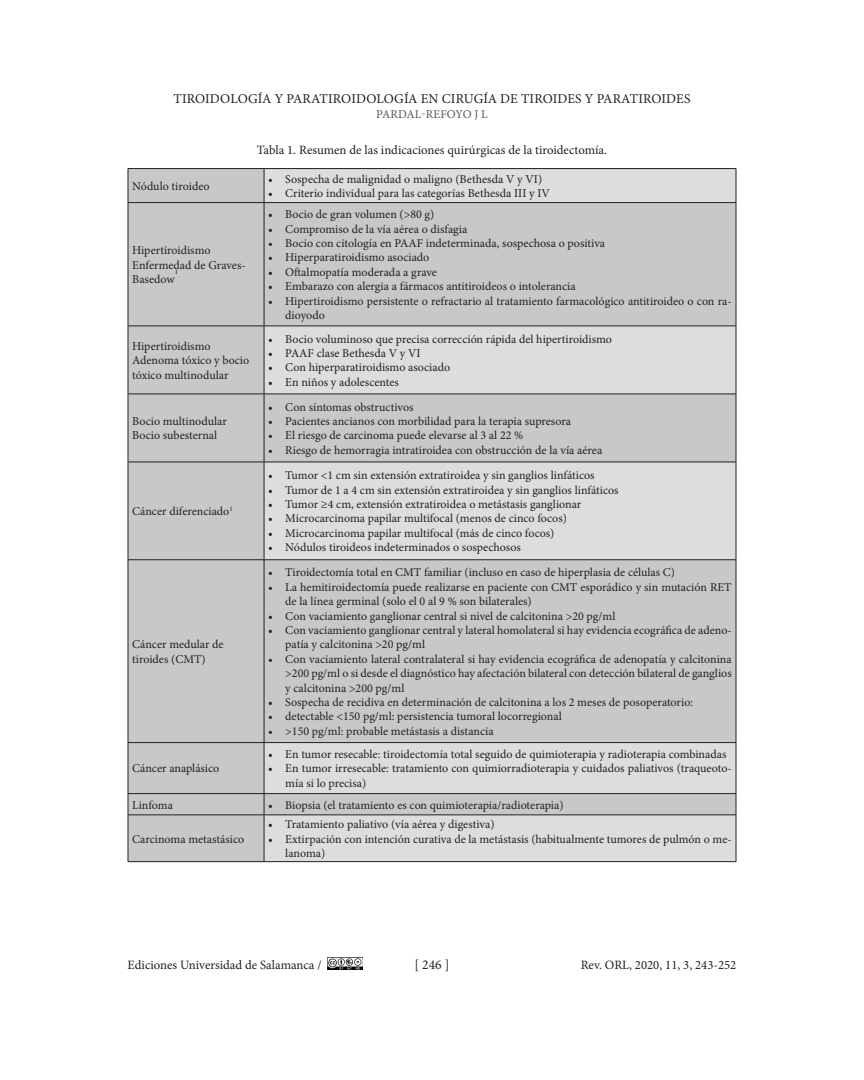
<style>
.page{position:relative;width:864px;height:1080px;background:#fff}
.page>*{position:absolute;margin:0;border:0;box-sizing:border-box;transform-origin:0 0}
.t1{font:13.5px "Minion Pro";letter-spacing:.01em;color:#231f20}
.t2{font:12.75px "Minion Pro";color:#231f20}
.t3{font:12px/14.4px "Minion Pro";color:#231f20}
.t4{font:12px "Minion Pro";letter-spacing:.01em;color:#57585a}
.t5{font:6.9px "Minion Pro";color:#231f20}
</style>
<div class="page">
<img style="left:328px;top:957px;width:34px;height:12px">
<div style="left:129px;top:169px;width:135px;height:692px;background:#c7c8ca"></div>
<svg style="left:265px;top:169px;width:471px;height:692px;background:#cfd0d2"></svg>
<hr style="left:128px;top:202px;width:136px;height:1px;background:#231f20">
<hr style="left:128px;top:326px;width:136px;height:1px;background:#231f20">
<hr style="left:128px;top:394px;width:136px;height:1px;background:#231f20">
<hr style="left:128px;top:462px;width:136px;height:1px;background:#231f20">
<hr style="left:128px;top:559px;width:136px;height:1px;background:#231f20">
<hr style="left:128px;top:742px;width:136px;height:1px;background:#231f20">
<hr style="left:128px;top:793px;width:136px;height:1px;background:#231f20">
<hr style="left:128px;top:815px;width:136px;height:1px;background:#231f20">
<hr style="left:736px;top:326px;width:1px;height:68px;background:#231f20">
<hr style="left:736px;top:462px;width:1px;height:98px;background:#231f20">
<hr style="left:736px;top:743px;width:1px;height:50px;background:#231f20">
<hr style="left:736px;top:815px;width:1px;height:46px;background:#231f20">
<hr style="left:264px;top:861px;width:472px;height:1px;background:#231f20">
<hr style="left:264px;top:168px;width:472px;height:1px;background:#231f20">
<hr style="left:736px;top:169px;width:1px;height:33px;background:#231f20">
<hr style="left:264px;top:202px;width:472px;height:1px;background:#231f20">
<hr style="left:736px;top:203px;width:1px;height:123px;background:#231f20">
<hr style="left:264px;top:326px;width:472px;height:1px;background:#231f20">
<hr style="left:264px;top:394px;width:472px;height:1px;background:#231f20">
<hr style="left:736px;top:394px;width:1px;height:68px;background:#231f20">
<hr style="left:264px;top:462px;width:472px;height:1px;background:#231f20">
<hr style="left:264px;top:559px;width:472px;height:1px;background:#231f20">
<hr style="left:736px;top:560px;width:1px;height:182px;background:#231f20">
<hr style="left:264px;top:742px;width:472px;height:1px;background:#231f20">
<hr style="left:264px;top:793px;width:472px;height:1px;background:#231f20">
<svg style="left:736px;top:794px;width:1px;height:21px"></svg>
<hr style="left:264px;top:815px;width:472px;height:1px;background:#231f20">
<hr style="left:128px;top:168px;width:136px;height:1px;background:#231f20">
<hr style="left:128px;top:169px;width:1px;height:33px;background:#231f20">
<hr style="left:264px;top:169px;width:1px;height:33px;background:#231f20">
<hr style="left:128px;top:203px;width:1px;height:123px;background:#231f20">
<hr style="left:264px;top:203px;width:1px;height:123px;background:#231f20">
<hr style="left:128px;top:326px;width:1px;height:68px;background:#231f20">
<hr style="left:264px;top:326px;width:1px;height:68px;background:#231f20">
<hr style="left:128px;top:394px;width:1px;height:68px;background:#231f20">
<hr style="left:264px;top:394px;width:1px;height:68px;background:#231f20">
<hr style="left:128px;top:462px;width:1px;height:98px;background:#231f20">
<hr style="left:264px;top:462px;width:1px;height:98px;background:#231f20">
<hr style="left:128px;top:560px;width:1px;height:182px;background:#231f20">
<hr style="left:264px;top:560px;width:1px;height:182px;background:#231f20">
<hr style="left:128px;top:743px;width:1px;height:50px;background:#231f20">
<hr style="left:264px;top:743px;width:1px;height:50px;background:#231f20">
<svg style="left:128px;top:794px;width:1px;height:21px"></svg>
<svg style="left:264px;top:794px;width:1px;height:21px"></svg>
<hr style="left:128px;top:815px;width:1px;height:46px;background:#231f20">
<hr style="left:264px;top:815px;width:1px;height:46px;background:#231f20">
<hr style="left:128px;top:861px;width:136px;height:1px;background:#231f20">
<p class="t1" style="left:174px;top:89px;width:518px">TIROIDOLOGÍA Y PARATIROIDOLOGÍA EN CIRUGÍA DE TIROIDES Y PARATIROIDES</p>
<p class="t4" style="left:376px;top:106px;width:113px">PARDAL-REFOYO J L</p>
<p class="t2" style="left:257px;top:141px;width:352px">Tabla 1. Resumen de las indicaciones quirúrgicas de la tiroidectomía.</p>
<p class="t3" style="left:132px;top:179px;width:79px">Nódulo tiroideo</p>
<p class="t3" style="left:268px;top:172px;width:275px">• Sospecha de malignidad o maligno (Bethesda V y VI)</p>
<p class="t3" style="left:268px;top:186px;width:283px">• Criterio individual para las categorías Bethesda III y IV</p>
<p class="t3" style="left:132px;top:243px;width:115px">Hipertiroidismo<br>Enfermedad de Graves-<br>Basedow</p>
<p class="t5" style="left:175px;top:268px;width:5px">1</p>
<p class="t3" style="left:132px;top:339px;width:119px">Hipertiroidismo<br>Adenoma tóxico y bocio tóxico multinodular</p>
<p class="t3" style="left:132px;top:414px;width:96px">Bocio multinodular<br>Bocio subesternal</p>
<p class="t3" style="left:132px;top:504px;width:102px">Cáncer diferenciado<sup>1</sup></p>
<p class="t3" style="left:132px;top:637px;width:93px">Cáncer medular de tiroides (CMT)</p>
<p class="t3" style="left:132px;top:761px;width:89px">Cáncer anaplásico</p>
<p class="t3" style="left:268px;top:207px;width:168px">• Bocio de gran volumen (&gt;80 g)</p>
<p class="t3" style="left:268px;top:222px;width:201px">• Compromiso de la vía aérea o disfagia</p>
<p class="t3" style="left:268px;top:236px;width:338px">• Bocio con citología en PAAF indeterminada, sospechosa o positiva</p>
<p class="t3" style="left:268px;top:250px;width:163px">• Hiperparatiroidismo asociado</p>
<p class="t3" style="left:268px;top:265px;width:170px">• Oftalmopatía moderada a grave</p>
<p class="t3" style="left:268px;top:279px;width:309px">• Embarazo con alergia a fármacos antitiroideos o intolerancia</p>
<p class="t3" style="left:285px;top:294px;width:448px;text-indent:-17px">• Hipertiroidismo persistente o refractario al tratamiento farmacológico antitiroideo o con ra&shy;dioyodo</p>
<p class="t3" style="left:268px;top:332px;width:345px">• Bocio voluminoso que precisa corrección rápida del hipertiroidismo</p>
<p class="t3" style="left:268px;top:346px;width:154px">• PAAF clase Bethesda V y VI</p>
<p class="t3" style="left:268px;top:360px;width:183px">• Con hiperparatiroidismo asociado</p>
<p class="t3" style="left:268px;top:375px;width:132px">• En niños y adolescentes</p>
<p class="t3" style="left:268px;top:400px;width:147px">• Con síntomas obstructivos</p>
<p class="t3" style="left:268px;top:414px;width:304px">• Pacientes ancianos con morbilidad para la terapia supresora</p>
<p class="t3" style="left:268px;top:429px;width:257px">• El riesgo de carcinoma puede elevarse al 3 al 22 %</p>
<p class="t3" style="left:268px;top:443px;width:336px">• Riesgo de hemorragia intratiroidea con obstrucción de la vía aérea</p>
<p class="t3" style="left:268px;top:468px;width:328px">• Tumor &lt;1 cm sin extensión extratiroidea y sin ganglios linfáticos</p>
<p class="t3" style="left:268px;top:483px;width:352px">• Tumor de 1 a 4 cm sin extensión extratiroidea y sin ganglios linfáticos</p>
<p class="t3" style="left:268px;top:497px;width:315px">• Tumor ≥4 cm, extensión extratiroidea o metástasis ganglionar</p>
<p class="t3" style="left:268px;top:511px;width:300px">• Microcarcinoma papilar multifocal (menos de cinco focos)</p>
<p class="t3" style="left:268px;top:526px;width:288px">• Microcarcinoma papilar multifocal (más de cinco focos)</p>
<p class="t3" style="left:268px;top:540px;width:254px">• Nódulos tiroideos indeterminados o sospechosos</p>
<p class="t3" style="left:268px;top:565px;width:408px">• Tiroidectomía total en CMT familiar (incluso en caso de hiperplasia de células C)</p>
<p class="t3" style="left:285px;top:580px;width:448px;text-indent:-17px">• La hemitiroidectomía puede realizarse en paciente con CMT esporádico y sin mutación RET de la línea germinal (solo el 0 al 9 % son bilaterales)</p>
<p class="t3" style="left:268px;top:609px;width:349px">• Con vaciamiento ganglionar central si nivel de calcitonina &gt;20 pg/ml</p>
<p class="t3" style="left:285px;top:623px;width:448px;text-indent:-17px">• Con vaciamiento ganglionar central y lateral homolateral si hay evidencia ecográfica de adeno&shy;patía y calcitonina &gt;20 pg/ml</p>
<p class="t3" style="left:285px;top:652px;width:448px;text-align:justify;text-indent:-17px">• Con vaciamiento lateral contralateral si hay evidencia ecográfica de adenopatía y calcitonina &gt;200 pg/ml o si desde el diagnóstico hay afectación bilateral con detección bilateral de ganglios y calcitonina &gt;200 pg/ml</p>
<p class="t3" style="left:268px;top:695px;width:426px">• Sospecha de recidiva en determinación de calcitonina a los 2 meses de posoperatorio:</p>
<p class="t3" style="left:268px;top:709px;width:295px">• detectable &lt;150 pg/ml: persistencia tumoral locorregional</p>
<p class="t3" style="left:268px;top:724px;width:227px">• &gt;150 pg/ml: probable metástasis a distancia</p>
<p class="t3" style="left:268px;top:747px;width:460px">• En tumor resecable: tiroidectomía total seguido de quimioterapia y radioterapia combinadas</p>
<p class="t3" style="left:285px;top:761px;width:448px;text-indent:-17px">• En tumor irresecable: tratamiento con quimiorradioterapia y cuidados paliativos (traqueoto&shy;mía si lo precisa)</p>
<p class="t3" style="left:132px;top:798px;width:42px">Linfoma</p>
<p class="t3" style="left:268px;top:798px;width:297px">• Biopsia (el tratamiento es con quimioterapia/radioterapia)</p>
<p class="t3" style="left:132px;top:832px;width:114px">Carcinoma metastásico</p>
<p class="t3" style="left:268px;top:817px;width:228px">• Tratamiento paliativo (vía aérea y digestiva)</p>
<p class="t3" style="left:285px;top:832px;width:448px;text-indent:-17px">• Extirpación con intención curativa de la metástasis (habitualmente tumores de pulmón o me&shy;lanoma)</p>
<p class="t2" style="left:128px;top:957px;width:196px">Ediciones Universidad de Salamanca /</p>
<p class="t1" style="left:415px;top:956px;width:36px">[ 246 ]</p>
<p class="t2" style="left:581px;top:957px;width:157px">Rev. ORL, 2020, 11, 3, 243-252</p>
</div>
